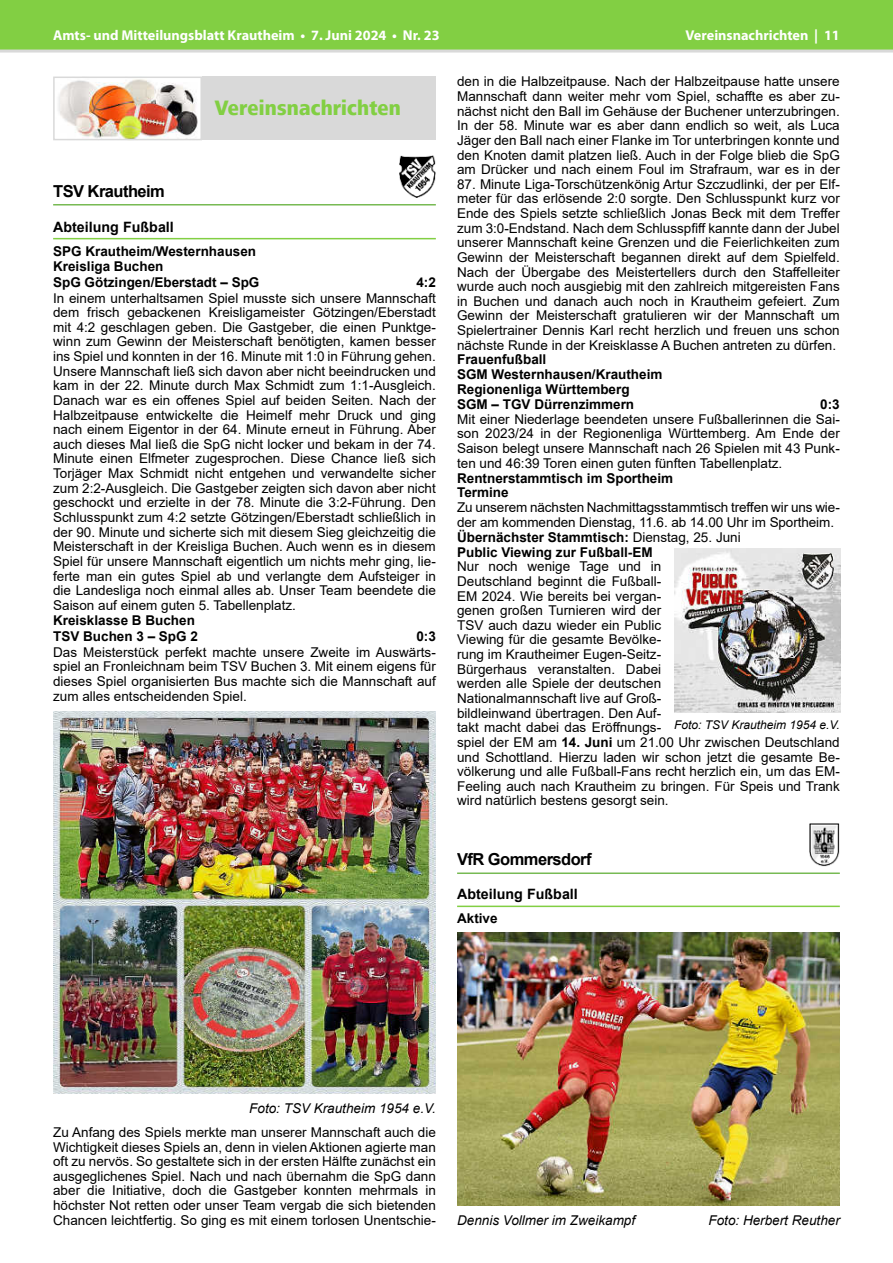
<style>
.page{position:relative;width:893px;height:1263px;background:#fff}
.page>*{position:absolute;margin:0;border:0;box-sizing:border-box;transform-origin:0 0}
.t1{font:800 21.45px "Frutiger Next LT";letter-spacing:.01em;color:#82cf43;scale:.91 1}
.t2{font:700 16.5px "Arial";letter-spacing:-.035em;color:#000}
.t3{font:700 14.25px "Myriad Pro";color:#fff}
.t4{font:700 14.25px "Arial";color:#000}
.t5{font:13.5px/14.5px "Arial";color:#000;text-align:justify}
.t6{font:700 13.5px/14.9px "Arial";color:#000}
.t7{font:italic 13.5px "Arial";color:#000}
.t8{font:italic 12px "Arial";color:#000}
.s1{font-weight:700}
</style>
<div class="page">
<div style="left:0;top:0;width:893px;height:51px;background:#82cf43"></div>
<hr style="left:0;top:50px;width:893px;height:3px;background:#d9d9d9">
<hr style="left:53px;top:238px;width:383px;height:1px;background:#82cf43">
<div style="left:53px;top:77px;width:383px;height:63px;background:#d9d9d9"></div>
<img style="left:56px;top:80px;width:143px;height:57px">
<div style="left:53px;top:77px;width:149px;height:63px;border:2px solid #d9d9d9"></div>
<hr style="left:53px;top:204px;width:383px;height:1px;background:#77ba53">
<img style="left:399px;top:155px;width:37px;height:43px">
<img style="left:53px;top:711px;width:383px;height:383px">
<hr style="left:457px;top:905px;width:383px;height:2px;background:#82cf43">
<hr style="left:457px;top:872px;width:383px;height:2px;background:#77ba53">
<img style="left:809px;top:824px;width:31px;height:42px">
<img style="left:457px;top:932px;width:383px;height:274px">
<img style="left:674px;top:548px;width:166px;height:165px">
<p class="t3" style="left:53px;top:26px;width:388px">Amts- und Mitteilungsblatt Krautheim • 7. Juni 2024 • Nr. 23</p>
<p class="t3" style="left:685px;top:26px;width:156px">Vereinsnachrichten | 11</p>
<h1 class="t1" style="left:215px;top:96px;width:206px">Vereinsnachrichten</h1>
<p class="t2" style="left:53px;top:180px;width:113px">TSV Krautheim</p>
<p class="t4" style="left:53px;top:216px;width:122px">Abteilung Fußball</p>
<p class="t6" style="left:53px;top:243px;width:208px;line-height:15.6px">SPG Krautheim/Westernhausen<br>Kreisliga Buchen<br>SpG Götzingen/Eberstadt – SpG</p>
<p class="t6" style="left:416px;top:275px;width:21px">4:2</p>
<p class="t5" style="left:53px;top:290px;width:384px">In einem unterhaltsamen Spiel musste sich unsere Mannschaft dem frisch gebackenen Kreisligameister Götzingen/Eberstadt mit 4:2 geschlagen geben. Die Gastgeber, die einen Punktge&shy;winn zum Gewinn der Meisterschaft benötigten, kamen besser ins Spiel und konnten in der 16. Minute mit 1:0 in Führung gehen.<br>Unsere Mannschaft ließ sich davon aber nicht beeindrucken und kam in der 22. Minute durch Max Schmidt zum 1:1-Ausgleich.<br>Danach war es ein offenes Spiel auf beiden Seiten. Nach der Halbzeitpause entwickelte die Heimelf mehr Druck und ging nach einem Eigentor in der 64. Minute erneut in Führung. Aber auch dieses Mal ließ die SpG nicht locker und bekam in der 74.<br>Minute einen Elfmeter zugesprochen. Diese Chance ließ sich Torjäger Max Schmidt nicht entgehen und verwandelte sicher zum 2:2-Ausgleich. Die Gastgeber zeigten sich davon aber nicht geschockt und erzielte in der 78. Minute die 3:2-Führung. Den Schlusspunkt zum 4:2 setzte Götzingen/Eberstadt schließlich in der 90. Minute und sicherte sich mit diesem Sieg gleichzeitig die Meisterschaft in der Kreisliga Buchen. Auch wenn es in diesem Spiel für unsere Mannschaft eigentlich um nichts mehr ging, lie&shy;ferte man ein gutes Spiel ab und verlangte dem Aufsteiger in die Landesliga noch einmal alles ab. Unser Team beendete die Saison auf einem guten 5. Tabellenplatz.</p>
<p class="t6" style="left:53px;top:613px;width:146px;line-height:15.6px">Kreisklasse B Buchen<br>TSV Buchen 3 – SpG 2</p>
<p class="t6" style="left:416px;top:629px;width:21px">0:3</p>
<p class="t5" style="left:53px;top:645px;width:384px">Das Meisterstück perfekt machte unsere Zweite im Auswärts&shy;spiel an Fronleichnam beim TSV Buchen 3. Mit einem eigens für dieses Spiel organisierten Bus machte sich die Mannschaft auf zum alles entscheidenden Spiel.</p>
<p class="t5" style="left:457px;top:74px;width:384px">den in die Halbzeitpause. Nach der Halbzeitpause hatte unsere Mannschaft dann weiter mehr vom Spiel, schaffte es aber zu&shy;nächst nicht den Ball im Gehäuse der Buchener unterzubringen.<br>In der 58. Minute war es aber dann endlich so weit, als Luca Jäger den Ball nach einer Flanke im Tor unterbringen konnte und den Knoten damit platzen ließ. Auch in der Folge blieb die SpG am Drücker und nach einem Foul im Strafraum, war es in der</p>
<p class="t5" style="left:457px;top:177px;width:384px">87. Minute Liga-Torschützenkönig Artur Szczudlinki, der per Elf&shy;meter für das erlösende 2:0 sorgte. Den Schlusspunkt kurz vor Ende des Spiels setzte schließlich Jonas Beck mit dem Treffer zum 3:0-Endstand. Nach dem Schlusspfiff kannte dann der Jubel unserer Mannschaft keine Grenzen und die Feierlichkeiten zum Gewinn der Meisterschaft begannen direkt auf dem Spielfeld.<br>Nach der Übergabe des Meistertellers durch den Staffelleiter wurde auch noch ausgiebig mit den zahlreich mitgereisten Fans in Buchen und danach auch noch in Krautheim gefeiert. Zum Gewinn der Meisterschaft gratulieren wir der Mannschaft um Spielertrainer Dennis Karl recht herzlich und freuen uns schon nächste Runde in der Kreisklasse A Buchen antreten zu dürfen.</p>
<p class="t6" style="left:457px;top:352px;width:207px">Frauenfußball<br>SGM Westernhausen/Krautheim<br>Regionenliga Württemberg<br>SGM – TGV Dürrenzimmern</p>
<p class="t6" style="left:820px;top:397px;width:21px">0:3</p>
<p class="t5" style="left:457px;top:412px;width:384px">Mit einer Niederlage beendeten unsere Fußballerinnen die Sai&shy;son 2023/24 in der Regionenliga Württemberg. Am Ende der Saison belegt unsere Mannschaft nach 26 Spielen mit 43 Punk&shy;ten und 46:39 Toren einen guten fünften Tabellenplatz.</p>
<p class="t6" style="left:457px;top:470px;width:218px">Rentnerstammtisch im Sportheim<br>Termine</p>
<p class="t5" style="left:457px;top:500px;width:384px;text-align:left">Zu unserem nächsten Nachmittagsstammtisch treffen wir uns wie&shy;der am kommenden Dienstag, 11.6. ab 14.00 Uhr im Sportheim.<br><span class="s1">Übernächster Stammtisch:</span> Dienstag, 25. Juni<br><span class="s1">Public Viewing zur Fußball-EM</span></p>
<p class="t5" style="left:457px;top:559px;width:384px;text-align:left">Nur noch wenige Tage und in<br>Deutschland beginnt die Fußball-<br>EM 2024. Wie bereits bei vergan-<br>genen großen Turnieren wird der<br>TSV auch dazu wieder ein Public<br>Viewing für die gesamte Bevölke-<br>rung im Krautheimer Eugen-Seitz-<br>Bürgerhaus veranstalten. Dabei<br>werden alle Spiele der deutschen<br>Nationalmannschaft live auf Groß-<br>bildleinwand übertragen. Den Auf-<br>takt macht dabei das Eröffnungs-<br>spiel der EM am <span class="s1">14. Juni</span> um 21.00 Uhr zwischen Deutschland und Schottland. Hierzu laden wir schon jetzt die gesamte Be&shy;völkerung und alle Fußball-Fans recht herzlich ein, um das EM-Feeling auch nach Krautheim zu bringen. Für Speis und Trank wird natürlich bestens gesorgt sein.</p>
<p class="t8" style="left:674px;top:717px;width:167px">Foto: TSV Krautheim 1954 e.V.</p>
<p class="t2" style="left:457px;top:848px;width:136px">VfR Gommersdorf</p>
<p class="t4" style="left:457px;top:884px;width:122px">Abteilung Fußball</p>
<p class="t6" style="left:457px;top:910px;width:42px">Aktive</p>
<p class="t7" style="left:249px;top:1099px;width:188px">Foto: TSV Krautheim 1954 e.V.</p>
<p class="t5" style="left:53px;top:1125px;width:384px">Zu Anfang des Spiels merkte man unserer Mannschaft auch die Wichtigkeit dieses Spiels an, denn in vielen Aktionen agierte man oft zu nervös. So gestaltete sich in der ersten Hälfte zunächst ein ausgeglichenes Spiel. Nach und nach übernahm die SpG dann aber die Initiative, doch die Gastgeber konnten mehrmals in höchster Not retten oder unser Team vergab die sich bietenden Chancen leichtfertig. So ging es mit einem torlosen Unentschie-</p>
<p class="t7" style="left:457px;top:1211px;width:180px">Dennis Vollmer im Zweikampf</p>
<p class="t7" style="left:708px;top:1211px;width:133px">Foto: Herbert Reuther</p>
</div>
